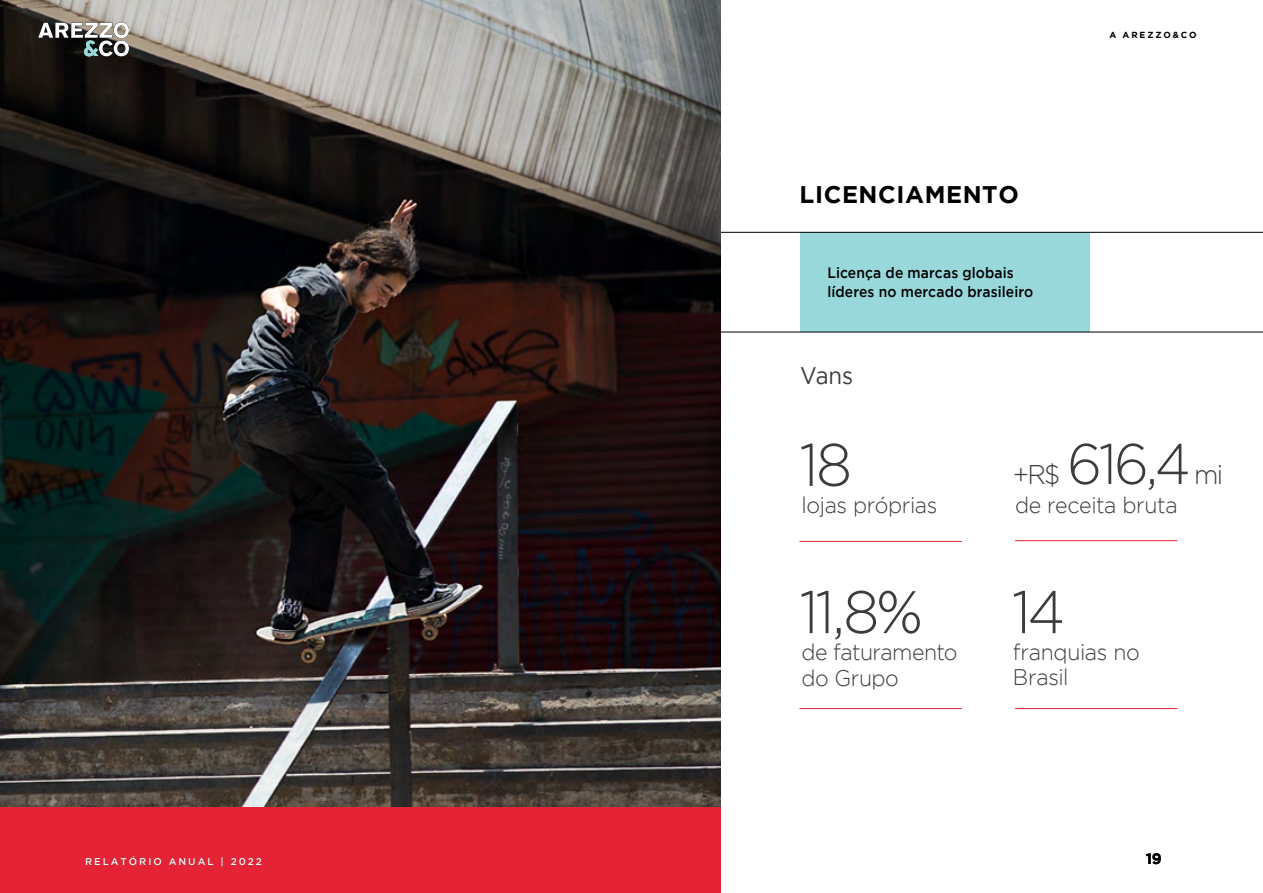
<style>
.page{position:relative;width:1263px;height:893px;background:#fff}
.page>*{position:absolute;margin:0;border:0;box-sizing:border-box;transform-origin:0 0}
.t1{font:300 60px "Gotham";color:#3c3c3b;scale:.95 1}
.t2{font:300 27px "Gotham";color:#3c3c3b;scale:.95 1}
.t3{font:700 24px "Gotham";letter-spacing:.025em;color:#000}
.t4{font:24px "Gotham";color:#3c3c3b;scale:.92 1}
.t5{font:300 22.5px/25.5px "Gotham";letter-spacing:-.02em;color:#3c3c3b;scale:.95 1}
.t6{font:500 15px/19.5px "Gotham";letter-spacing:.01em;color:#000;scale:.92 1}
.t7{font:700 15px "Gotham";color:#000}
.t8{font:500 9.9px "Gotham";letter-spacing:.2em;color:#fff}
.t9{font:700 8.7px "Gotham";letter-spacing:.215em;color:#000}
.s1{font-size:57px}
</style>
<div class="page">
<div style="left:800px;top:232px;width:289px;height:100px;background:#98d8da"></div>
<hr style="left:1015px;top:540px;width:162px;height:1px;background:#e52336">
<hr style="left:421px;top:232px;width:842px;height:1px;background:#000">
<hr style="left:421px;top:332px;width:842px;height:1px;background:#000">
<hr style="left:1015px;top:708px;width:162px;height:1px;background:#e52336">
<hr style="left:799px;top:708px;width:163px;height:1px;background:#e52336">
<hr style="left:799px;top:541px;width:163px;height:1px;background:#e52336">
<img style="left:0;top:0;width:721px;height:808px">
<div style="left:0;top:808px;width:721px;height:85px;background:#e52336"></div>
<svg style="left:38px;top:22px;width:91px;height:34px"></svg>
<p class="t8" style="left:85px;top:856px;width:178px">RELATÓRIO ANUAL | 2022</p>
<p class="t3" style="left:800px;top:180px;width:221px">LICENCIAMENTO</p>
<p class="t6" style="left:827px;top:262px;width:225px">Licença de marcas globais líderes no mercado brasileiro</p>
<p class="t4" style="left:800px;top:362px;width:59px">Vans</p>
<p class="t9" style="left:1109px;top:30px;width:89px">A AREZZO&amp;CO</p>
<h1 class="t1" style="left:799px;top:432px;width:57px">18</h1>
<p class="t2" style="left:1013px;top:460px;width:223px">+R$ <span class="s1">616,4</span> mi</p>
<p class="t5" style="left:801px;top:492px;width:144px">lojas próprias</p>
<p class="t5" style="left:1015px;top:492px;width:173px">de receita bruta</p>
<h1 class="t1" style="left:799px;top:579px;width:132px">11,8%</h1>
<p class="t5" style="left:801px;top:639px;width:166px">de faturamento do Grupo</p>
<h1 class="t1" style="left:1012px;top:579px;width:58px">14</h1>
<p class="t5" style="left:1013px;top:639px;width:135px">franquias no<br>Brasil</p>
<p class="t7" style="left:1146px;top:850px;width:18px">19</p>
</div>
